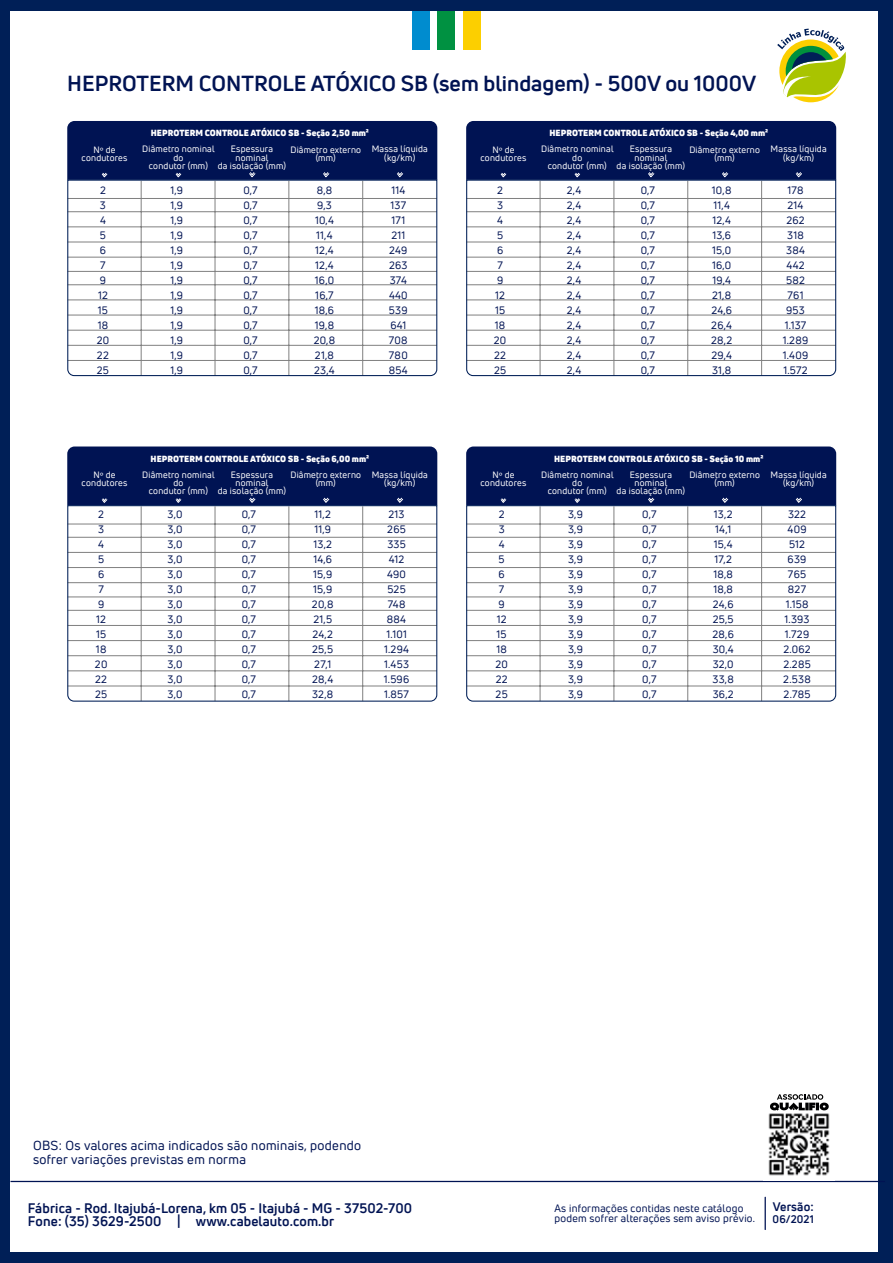
<style>
.page{position:relative;width:893px;height:1263px;background:#001f57}
.page>*{position:absolute;margin:0;border:0;box-sizing:border-box;transform-origin:0 0}
.t1{font:700 21.3px "Uni Neue";color:#001353}
.t2{font:700 13.5px/13.5px "Uni Neue";letter-spacing:.01em;color:#001353}
.t3{font:12.9px/14.4px "Uni Neue";letter-spacing:.025em;color:#001353}
.t4{font:700 12.15px "Uni Neue";letter-spacing:.01em;color:#001353}
.t5{font:700 10.8px "Uni Neue";letter-spacing:.01em;color:#001353}
.t6{font:10.5px/15px "Uni Neue";letter-spacing:.025em;color:#001353;text-align:center}
.t7{font:9px/8.2px "Uni Neue";letter-spacing:.025em;color:#fff;text-align:center}
.t8{font:900 8.7px "Uni Neue";color:#fff}
.s1{font-family:"Myriad Pro"}
</style>
<div class="page">
<div style="left:11px;top:11px;width:867px;height:1240px;background:#fff"></div>
<svg style="left:777px;top:29px;width:69px;height:74px"></svg>
<div style="left:412px;top:11px;width:17px;height:39px;background:#008ccf"></div>
<div style="left:438px;top:11px;width:17px;height:39px;background:#009141"></div>
<div style="left:463px;top:11px;width:17px;height:39px;background:#fccf00"></div>
<svg style="left:765px;top:1196px;width:1px;height:34px"></svg>
<hr style="left:11px;top:1181px;width:874px;height:1px;background:#001353">
<img style="left:768px;top:1113px;width:62px;height:63px">
<svg style="left:770px;top:1094px;width:59px;height:17px"></svg>
<div style="left:67px;top:121px;width:370px;height:58px;background:#001353"></div>
<svg style="left:67px;top:179px;width:371px;height:198px"></svg>
<div style="left:466px;top:121px;width:370px;height:58px;background:#001353"></div>
<svg style="left:466px;top:179px;width:371px;height:198px"></svg>
<div style="left:67px;top:446px;width:370px;height:59px;background:#001353"></div>
<svg style="left:67px;top:505px;width:371px;height:197px"></svg>
<div style="left:466px;top:446px;width:370px;height:59px;background:#001353"></div>
<svg style="left:466px;top:505px;width:371px;height:197px"></svg>
<h1 class="t1" style="left:67px;top:70px;width:690px">HEPROTERM CONTROLE ATÓXICO SB (sem blindagem) - 500V ou 1000V</h1>
<p class="t8" style="left:151px;top:126px;width:220px">HEPROTERM CONTROLE ATÓXICO SB - Seção 2,50 mm²</p>
<p class="t8" style="left:549px;top:126px;width:220px">HEPROTERM CONTROLE ATÓXICO SB - Seção 4,00 mm²</p>
<p class="t7" style="left:82px;top:145px;width:47px">N<span class="s1">º</span> de condutores</p>
<p class="t7" style="left:142px;top:145px;width:74px">Diâmetro nominal do<br>condutor (mm)</p>
<p class="t7" style="left:290px;top:145px;width:72px">Diâmetro externo (mm)</p>
<p class="t7" style="left:372px;top:145px;width:58px">Massa líquida (kg/km)</p>
<p class="t7" style="left:218px;top:145px;width:70px">Espessura nominal<br>da isolação (mm)</p>
<p class="t7" style="left:480px;top:145px;width:47px">N<span class="s1">º</span> de condutores</p>
<p class="t7" style="left:541px;top:145px;width:74px">Diâmetro nominal do<br>condutor (mm)</p>
<p class="t7" style="left:689px;top:145px;width:72px">Diâmetro externo (mm)</p>
<p class="t7" style="left:771px;top:145px;width:58px">Massa líquida (kg/km)</p>
<p class="t7" style="left:617px;top:145px;width:70px">Espessura nominal<br>da isolação (mm)</p>
<p class="t6" style="left:97px;top:182px;width:14px">2<br>3<br>4<br>5<br>6<br>7<br>9<br>12<br>15<br>18<br>20<br>22<br>25</p>
<p class="t6" style="left:170px;top:182px;width:14px;text-align:justify">1,9<br>1,9<br>1,9<br>1,9<br>1,9<br>1,9<br>1,9<br>1,9<br>1,9<br>1,9<br>1,9<br>1,9<br>1,9</p>
<p class="t6" style="left:243px;top:182px;width:16px;text-align:justify">0,7<br>0,7<br>0,7<br>0,7<br>0,7<br>0,7<br>0,7<br>0,7<br>0,7<br>0,7<br>0,7<br>0,7<br>0,7</p>
<p class="t6" style="left:314px;top:182px;width:23px">8,8<br>9,3<br>10,4<br>11,4<br>12,4<br>12,4<br>16,0<br>16,7<br>18,6<br>19,8<br>20,8<br>21,8<br>23,4</p>
<p class="t6" style="left:389px;top:182px;width:20px;text-align:left">114<br>137<br>171<br>211<br>249<br>263<br>374<br>440<br>539<br>641<br>708<br>780<br>854</p>
<p class="t8" style="left:151px;top:452px;width:220px">HEPROTERM CONTROLE ATÓXICO SB - Seção 6,00 mm²</p>
<p class="t6" style="left:567px;top:182px;width:16px;text-align:justify">2,4<br>2,4<br>2,4<br>2,4<br>2,4<br>2,4<br>2,4<br>2,4<br>2,4<br>2,4<br>2,4<br>2,4<br>2,4</p>
<p class="t6" style="left:494px;top:182px;width:14px">2<br>3<br>4<br>5<br>6<br>7<br>9<br>12<br>15<br>18<br>20<br>22<br>25</p>
<p class="t6" style="left:641px;top:182px;width:16px;text-align:justify">0,7<br>0,7<br>0,7<br>0,7<br>0,7<br>0,7<br>0,7<br>0,7<br>0,7<br>0,7<br>0,7<br>0,7<br>0,7</p>
<p class="t6" style="left:711px;top:182px;width:23px;text-align:left">10,8<br>11,4<br>12,4<br>13,6<br>15,0<br>16,0<br>19,4<br>21,8<br>24,6<br>26,4<br>28,2<br>29,4<br>31,8</p>
<p class="t6" style="left:783px;top:182px;width:27px">178<br>214<br>262<br>318<br>384<br>442<br>582<br>761<br>953<br>1.137<br>1.289<br>1.409<br>1.572</p>
<p class="t8" style="left:554px;top:452px;width:211px">HEPROTERM CONTROLE ATÓXICO SB - Seção 10 mm²</p>
<p class="t7" style="left:82px;top:471px;width:47px">N<span class="s1">º</span> de condutores</p>
<p class="t7" style="left:142px;top:470px;width:74px">Diâmetro nominal do<br>condutor (mm)</p>
<p class="t7" style="left:290px;top:471px;width:72px">Diâmetro externo (mm)</p>
<p class="t7" style="left:372px;top:470px;width:58px">Massa líquida (kg/km)</p>
<p class="t7" style="left:218px;top:470px;width:70px">Espessura nominal<br>da isolação (mm)</p>
<p class="t7" style="left:480px;top:471px;width:47px">N<span class="s1">º</span> de condutores</p>
<p class="t7" style="left:541px;top:470px;width:74px">Diâmetro nominal do<br>condutor (mm)</p>
<p class="t7" style="left:689px;top:471px;width:72px">Diâmetro externo (mm)</p>
<p class="t7" style="left:771px;top:470px;width:58px">Massa líquida (kg/km)</p>
<p class="t7" style="left:617px;top:470px;width:70px">Espessura nominal<br>da isolação (mm)</p>
<p class="t6" style="left:95px;top:507px;width:14px">2<br>3<br>4<br>5<br>6<br>7<br>9<br>12<br>15<br>18<br>20<br>22<br>25</p>
<p class="t6" style="left:168px;top:507px;width:16px;text-align:justify">3,0<br>3,0<br>3,0<br>3,0<br>3,0<br>3,0<br>3,0<br>3,0<br>3,0<br>3,0<br>3,0<br>3,0<br>3,0</p>
<p class="t6" style="left:242px;top:507px;width:16px;text-align:justify">0,7<br>0,7<br>0,7<br>0,7<br>0,7<br>0,7<br>0,7<br>0,7<br>0,7<br>0,7<br>0,7<br>0,7<br>0,7</p>
<p class="t6" style="left:312px;top:507px;width:23px;text-align:left">11,2<br>11,9<br>13,2<br>14,6<br>15,9<br>15,9<br>20,8<br>21,5<br>24,2<br>25,5<br>27,1<br>28,4<br>32,8</p>
<p class="t6" style="left:384px;top:507px;width:27px">213<br>265<br>335<br>412<br>490<br>525<br>748<br>884<br>1.101<br>1.294<br>1.453<br>1.596<br>1.857</p>
<p class="t6" style="left:568px;top:507px;width:16px;text-align:justify">3,9<br>3,9<br>3,9<br>3,9<br>3,9<br>3,9<br>3,9<br>3,9<br>3,9<br>3,9<br>3,9<br>3,9<br>3,9</p>
<p class="t6" style="left:495px;top:507px;width:14px">2<br>3<br>4<br>5<br>6<br>7<br>9<br>12<br>15<br>18<br>20<br>22<br>25</p>
<p class="t6" style="left:642px;top:507px;width:16px;text-align:justify">0,7<br>0,7<br>0,7<br>0,7<br>0,7<br>0,7<br>0,7<br>0,7<br>0,7<br>0,7<br>0,7<br>0,7<br>0,7</p>
<p class="t6" style="left:712px;top:507px;width:23px;text-align:left">13,2<br>14,1<br>15,4<br>17,2<br>18,8<br>18,8<br>24,6<br>25,5<br>28,6<br>30,4<br>32,0<br>33,8<br>36,2</p>
<p class="t6" style="left:783px;top:507px;width:29px">322<br>409<br>512<br>639<br>765<br>827<br>1.158<br>1.393<br>1.729<br>2.062<br>2.285<br>2.538<br>2.785</p>
<p class="t3" style="left:33px;top:1138px;width:330px">OBS: Os valores acima indicados são nominais, podendo sofrer variações previstas em norma</p>
<p class="t2" style="left:28px;top:1201px;width:386px">Fábrica - Rod. Itajubá-Lorena, km 05 - Itajubá - MG - 37502-700<br>Fone: (35) 3629-2500 | www.cabelauto.com.br</p>
<p class="t6" style="left:554px;top:1203px;width:202px;line-height:9.9px;text-align:left">As informações contidas neste catálogo podem sofrer alterações sem aviso prévio.</p>
<p class="t4" style="left:773px;top:1199px;width:42px">Versão:</p>
<p class="t5" style="left:773px;top:1212px;width:43px">06/2021</p>
</div>
